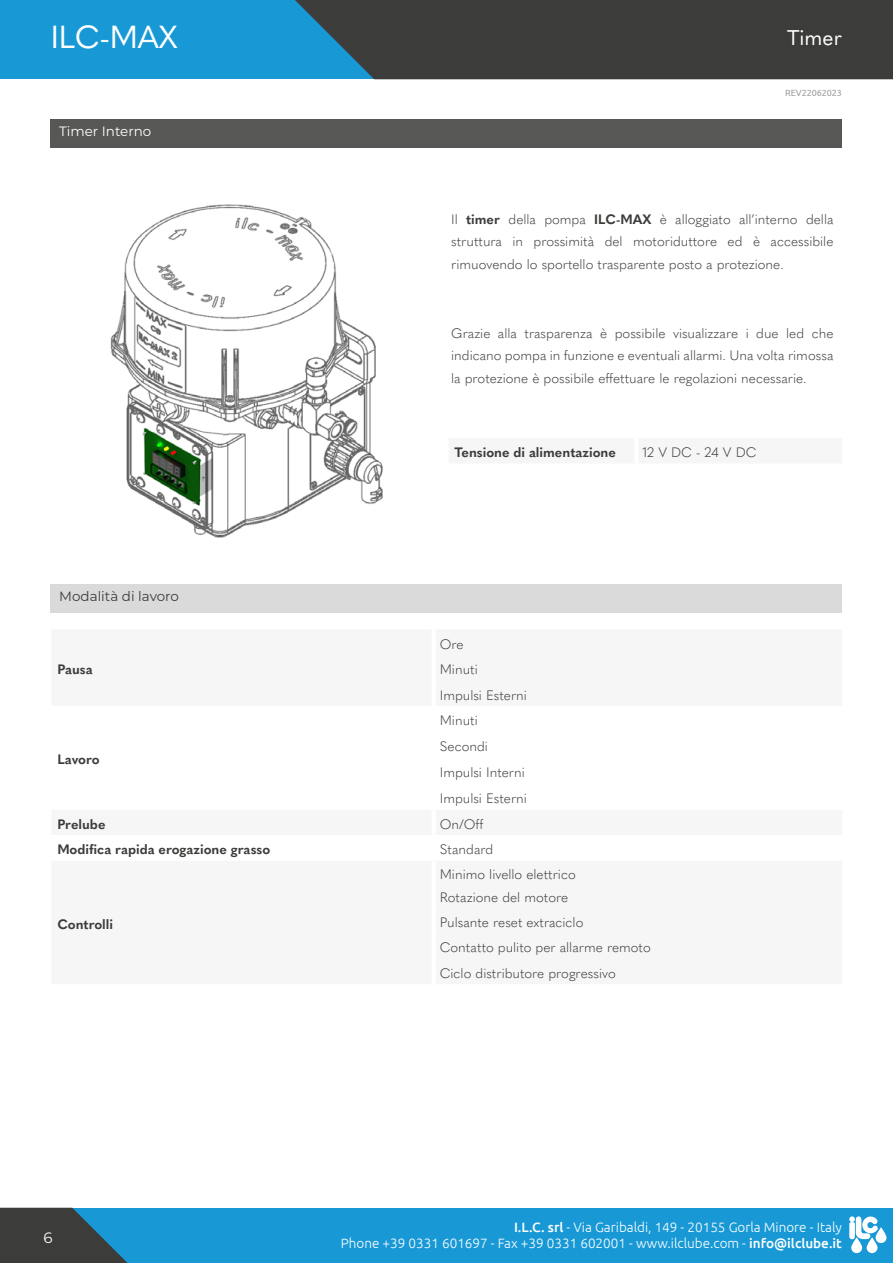
<style>
.page{position:relative;width:893px;height:1263px;background:#fff}
.page>*{position:absolute;margin:0;border:0;box-sizing:border-box;transform-origin:0 0}
.t1{font:31.5px "Quasimoda";color:#fff}
.t2{font:21px "Quasimoda";color:#fff}
.t3{font:15px "Montserrat";color:#fff}
.t4{font:300 13.5px/22.5px "Quasimoda";color:#3c3c3b}
.t5{font:300 13.5px/16.2px "Ubuntu";color:#fff;text-align:right}
.t6{font:700 13.5px "Quasimoda";color:#3c3c3b}
.t7{font:13.5px "Montserrat";color:#3c3c3b}
.t8{font:13.5px "Montserrat";color:#fff}
.t9{font:9px "Ubuntu";letter-spacing:-.005em;color:#9d9d9c}
.s1{font-weight:700}
.s2{font-weight:500}
</style>
<div class="page">
<div style="left:0;top:0;width:893px;height:79px;background:#1899d6"></div>
<div style="left:295px;top:0;width:598px;height:79px;background:#3c3c3b"></div>
<div style="left:0;top:1208px;width:893px;height:55px;background:#1899d6"></div>
<svg style="left:0;top:1208px;width:128px;height:55px"></svg>
<svg style="left:851px;top:1237px;width:11px;height:16px"></svg>
<svg style="left:867px;top:1237px;width:10px;height:16px"></svg>
<svg style="left:876px;top:1227px;width:10px;height:16px"></svg>
<svg style="left:849px;top:1216px;width:29px;height:23px"></svg>
<img style="left:110px;top:205px;width:273px;height:333px">
<div style="left:51px;top:119px;width:791px;height:28px;background:#575756"></div>
<div style="left:51px;top:584px;width:791px;height:28px;background:#dadada"></div>
<h1 class="t1" style="left:51px;top:13px;width:129px">ILC-MAX</h1>
<h2 class="t2" style="left:787px;top:21px;width:56px">Timer</h2>
<p class="t8" style="left:59px;top:122px;width:94px">Timer Interno</p>
<p class="t7" style="left:59px;top:587px;width:121px">Modalità di lavoro</p>
<p class="t6" style="left:57px;top:659px;width:37px">Pausa</p>
<p class="t6" style="left:57px;top:749px;width:44px">Lavoro</p>
<p class="t9" style="left:785px;top:88px;width:58px">REV22062023</p>
<p class="t4" style="left:451px;top:207px;width:384px;text-align:justify">Il <span class="s1">timer</span> della pompa <span class="s1">ILC-MAX</span> è alloggiato all’interno della struttura in prossimità del motoriduttore ed è accessibile rimuovendo lo sportello trasparente posto a protezione.</p>
<p class="t4" style="left:451px;top:321px;width:384px;text-align:justify">Grazie alla trasparenza è possibile visualizzare i due led che indicano pompa in funzione e eventuali allarmi. Una volta rimossa la protezione è possibile effettuare le regolazioni necessarie.</p>
<p class="t6" style="left:455px;top:442px;width:163px">Tensione di alimentazione</p>
<p class="t4" style="left:642px;top:440px;width:116px">12 V DC - 24 V DC</p>
<p class="t4" style="left:440px;top:630px;width:89px;line-height:25.5px">Ore<br>Minuti<br>Impulsi Esterni</p>
<p class="t4" style="left:440px;top:706px;width:89px;line-height:26px">Minuti<br>Secondi<br>Impulsi Interni<br>Impulsi Esterni</p>
<p class="t6" style="left:57px;top:813px;width:50px">Prelube</p>
<p class="t4" style="left:440px;top:812px;width:45px">On/Off</p>
<p class="t6" style="left:57px;top:839px;width:214px">Modifica rapida erogazione grasso</p>
<p class="t4" style="left:440px;top:837px;width:55px">Standard</p>
<p class="t6" style="left:57px;top:913px;width:57px">Controlli</p>
<p class="t4" style="left:440px;top:862px;width:138px">Minimo livello elettrico<br>Rotazione del motore</p>
<p class="t4" style="left:440px;top:908px;width:213px;line-height:25.5px">Pulsante reset extraciclo<br>Contatto pulito per allarme remoto<br>Ciclo distributore progressivo</p>
<p class="t3" style="left:44px;top:1227px;width:11px">6</p>
<p class="t5" style="left:341px;top:1219px;width:502px"><span class="s2">I.L.C. srl</span> - Via Garibaldi, 149 - 20155 Gorla Minore - Italy<br>Phone +39 0331 601697 - Fax +39 0331 602001 - www.ilclube.com - <span class="s2">info@ilclube.it</span></p>
</div>
